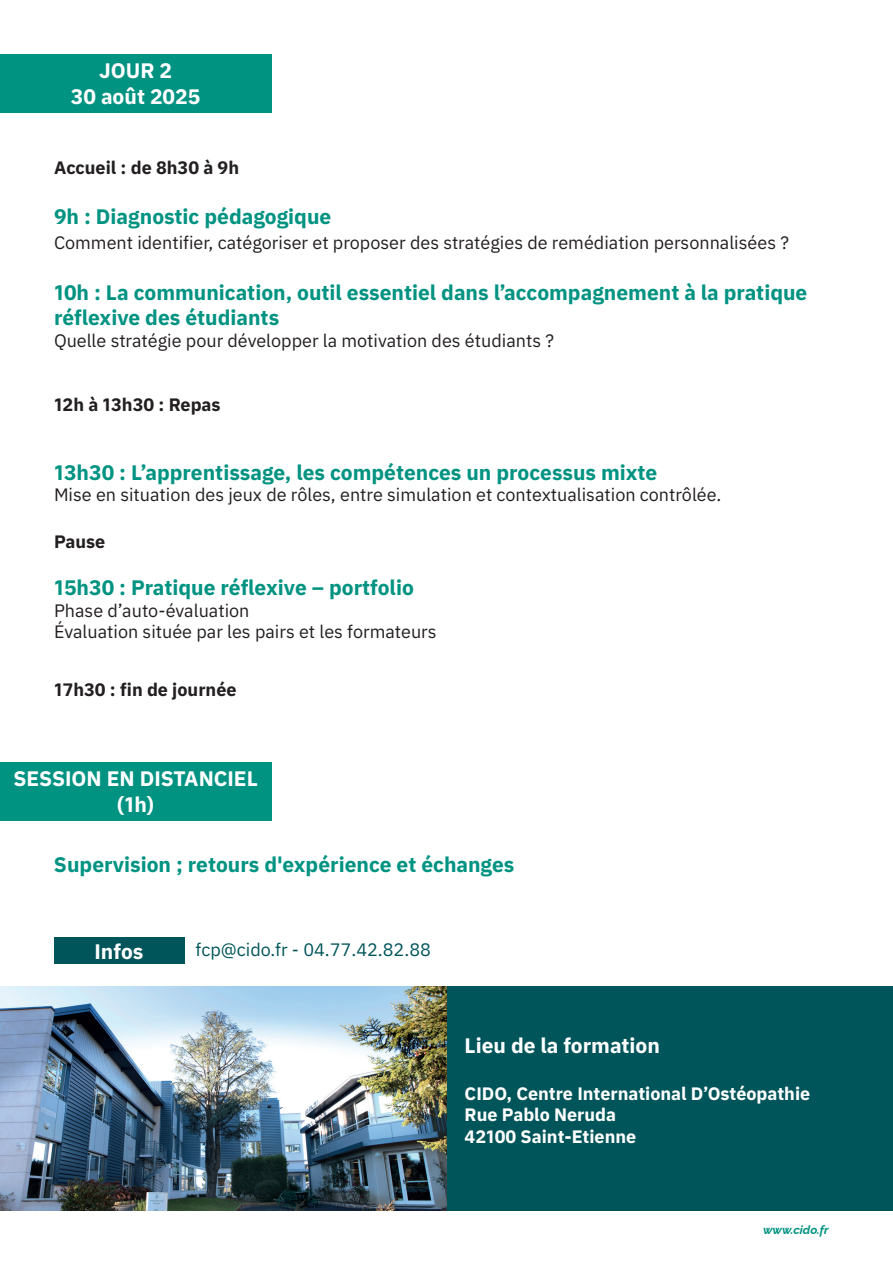
<style>
.page{position:relative;width:893px;height:1263px;background:#fff}
.page>*{position:absolute;margin:0;border:0;box-sizing:border-box;transform-origin:0 0}
.t1{font:700 21px/25.2px "Plexus Sans";color:#009382}
.t2{font:700 21px/25.2px "Plexus Sans";color:#fff;text-align:center}
.t3{font:18px/21.6px "Plexus Sans";color:#231f20}
.t4{font:700 18px/21.6px "Plexus Sans";color:#fff}
.t5{font:700 18px "Plexus Sans";color:#231f20}
.t6{font:18px "Plexus Sans";color:#00555a}
.t7{font:italic 100 12px "Raleway";color:#009382}
</style>
<div class="page">
<div style="left:0;top:54px;width:271px;height:59px;background:#009382"></div>
<div style="left:0;top:762px;width:271px;height:59px;background:#009382"></div>
<div style="left:54px;top:938px;width:130px;height:26px;background:#00555a"></div>
<div style="left:0;top:986px;width:893px;height:224px;background:#00555a"></div>
<img style="left:1px;top:986px;width:445px;height:224px">
<p class="t2" style="left:71px;top:57px;width:131px">JOUR 2<br>30 août 2025</p>
<p class="t5" style="left:54px;top:153px;width:187px">Accueil : de 8h30 à 9h</p>
<p class="t1" style="left:54px;top:202px;width:279px">9h : Diagnostic pédagogique</p>
<p class="t3" style="left:54px;top:231px;width:736px">Comment identifier, catégoriser et proposer des stratégies de remédiation personnalisées ?</p>
<p class="t1" style="left:54px;top:278px;width:755px">10h : La communication, outil essentiel dans l’accompagnement à la pratique réflexive des étudiants</p>
<p class="t3" style="left:54px;top:328px;width:501px">Quelle stratégie pour développer la motivation des étudiants ?</p>
<p class="t5" style="left:54px;top:391px;width:168px">12h à 13h30 : Repas</p>
<p class="t1" style="left:54px;top:458px;width:605px">13h30 : L’apprentissage, les compétences un processus mixte</p>
<p class="t3" style="left:54px;top:483px;width:669px">Mise en situation des jeux de rôles, entre simulation et contextualisation contrôlée.</p>
<p class="t5" style="left:54px;top:527px;width:53px">Pause</p>
<p class="t1" style="left:54px;top:573px;width:361px">15h30 : Pratique réflexive – portfolio</p>
<p class="t3" style="left:54px;top:598px;width:384px">Phase d’auto-évaluation<br>Évaluation située par les pairs et les formateurs</p>
<p class="t5" style="left:54px;top:676px;width:184px">17h30 : fin de journée</p>
<p class="t2" style="left:13px;top:765px;width:246px">SESSION EN DISTANCIEL (1h)</p>
<p class="t1" style="left:54px;top:850px;width:462px">Supervision ; retours d'expérience et échanges</p>
<p class="t2" style="left:95px;top:937px;width:50px">Infos</p>
<p class="t6" style="left:196px;top:936px;width:237px">fcp@cido.fr - 04.77.42.82.88</p>
<p class="t2" style="left:465px;top:1031px;width:197px">Lieu de la formation</p>
<p class="t4" style="left:465px;top:1081px;width:347px">CIDO, Centre International D’Ostéopathie<br>Rue Pablo Neruda<br>42100 Saint-Etienne</p>
<p class="t7" style="left:763px;top:1220px;width:67px">www.cido.fr</p>
</div>
